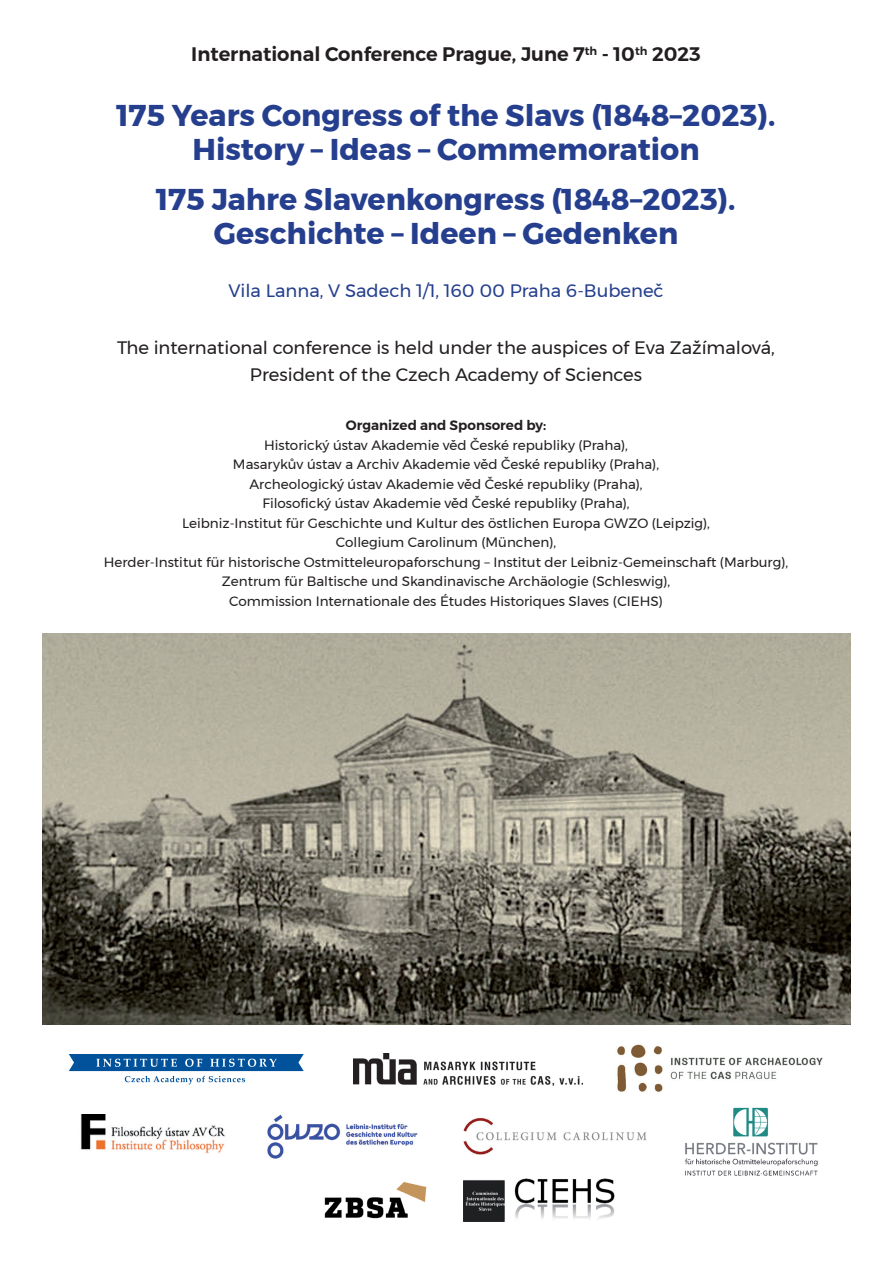
<style>
.page{position:relative;width:893px;height:1263px;background:#fff}
.page>*{position:absolute;margin:0;border:0;box-sizing:border-box;transform-origin:0 0}
.t1{font:700 30px/34.5px "Montserrat";color:#253f8e;text-align:center}
.t2{font:600 19.5px "Montserrat";color:#231f20}
.t3{font:18px/27px "Montserrat";color:#231f20;text-align:center}
.t4{font:18px "Montserrat";color:#253f8e}
.t5{font:13.5px/19.5px "Montserrat";color:#231f20;text-align:center}
.t6{font:600 13.5px "Montserrat";color:#231f20}
.s1{font-style:italic}
</style>
<div class="page">
<img style="left:43px;top:633px;width:807px;height:391px">
<svg style="left:69px;top:1054px;width:235px;height:30px"></svg>
<img style="left:353px;top:1053px;width:229px;height:32px">
<img style="left:617px;top:1044px;width:206px;height:48px">
<img style="left:80px;top:1114px;width:145px;height:39px">
<img style="left:267px;top:1114px;width:151px;height:45px">
<img style="left:463px;top:1118px;width:184px;height:37px">
<img style="left:685px;top:1107px;width:133px;height:69px">
<img style="left:324px;top:1182px;width:102px;height:37px">
<img style="left:463px;top:1178px;width:152px;height:44px">
<h2 class="t2" style="left:191px;top:39px;width:511px">International Conference Prague, June 7<sup>th</sup> - 10<sup>th</sup> 2023</h2>
<h1 class="t1" style="left:117px;top:98px;width:660px">175 Years Congress of the Slavs (1848–2023).<br>History – Ideas – Commemoration</h1>
<h1 class="t1" style="left:157px;top:182px;width:580px">175 Jahre Slavenkongress (1848–2023).<br>Geschichte – Ideen – Gedenken</h1>
<h3 class="t4" style="left:228px;top:277px;width:437px">Vila Lanna, V Sadech 1/1, 160 00 Praha 6-Bubeneč</h3>
<h3 class="t3" style="left:117px;top:334px;width:659px">The international conference is held under the auspices of Eva Zažímalová,<br>President of the Czech Academy of Sciences</h3>
<p class="t6" style="left:346px;top:415px;width:202px">Organized and Sponsored by:</p>
<p class="t5" style="left:104px;top:435px;width:686px">Historický ústav Akademie věd České republiky (Praha),<br>Masarykův ústav a Archiv Akademie věd České republiky (Praha),<br>Archeologický ústav Akademie věd České republiky (Praha),<br>Filosofický ústav Akademie věd České republiky (Praha),<br>Leibniz-Institut für Geschichte und Kultur des östlichen Europa GWZO (Leipzig),<br>Collegium Carolinum (München),<br>Herder<span class="s1">-</span>Institut für historische Ostmitteleuropaforschung – Institut der Leibniz-Gemeinschaft (Marburg), Zentrum für Baltische und Skandinavische Archäologie (Schleswig),<br>Commission Internationale des Études Historiques Slaves (CIEHS)</p>
</div>
